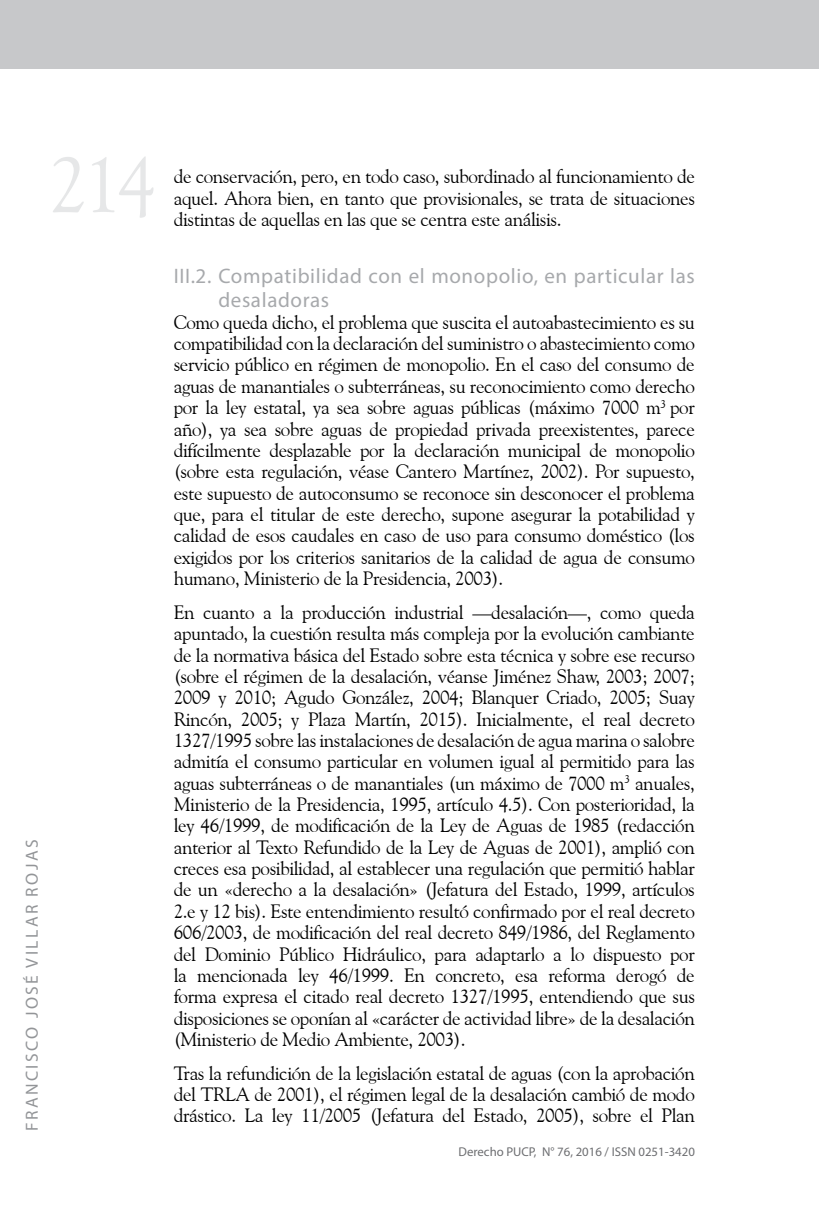
<style>
.page{position:relative;width:819px;height:1206px;background:#fff}
.page>*{position:absolute;margin:0;border:0;box-sizing:border-box;transform-origin:0 0}
.t1{font:78.75px "Goudy Old Style BT";color:#e6e7e8}
.t2{font:21px/24.5px "Myriad Pro";letter-spacing:.03em;color:#a7a9ac}
.t3{font:19.25px/21.3px "Goudy Old Style BT";letter-spacing:-.02em;color:#000;text-align:justify}
.t4{font:17.5px "Myriad Pro";letter-spacing:.14em;color:#939598}
.t5{font:12.78px "Myriad Pro";color:#6d6e71}
</style>
<div class="page">
<div style="left:0;top:0;width:819px;height:69px;background:#c7c8ca"></div>
<h1 class="t1" style="left:49px;top:136px;width:109px">214</h1>
<p class="t4" style="left:21px;top:1131px;width:293px;rotate:-90deg">FRANCISCO JOSÉ VILLAR ROJAS</p>
<p class="t3" style="left:174px;top:166px;width:522px">de conservación, pero, en todo caso, subordinado al funcionamiento de aquel. Ahora bien, en tanto que provisionales, se trata de situaciones distintas de aquellas en las que se centra este análisis.</p>
<p class="t2" style="left:218px;top:263px;width:478px;text-indent:-45px">III.2. Compatibilidad con el monopolio, en particular las desaladoras</p>
<p class="t3" style="left:174px;top:311px;width:522px">Como queda dicho, el problema que suscita el autoabastecimiento es su compatibilidad con la declaración del suministro o abastecimiento como servicio público en régimen de monopolio. En el caso del consumo de aguas de manantiales o subterráneas, su reconocimiento como derecho por la ley estatal, ya sea sobre aguas públicas (máximo 7000 m<sup>3</sup> por año), ya sea sobre aguas de propiedad privada preexistentes, parece difícilmente desplazable por la declaración municipal de monopolio (sobre esta regulación, véase Cantero Martínez, 2002). Por supuesto, este supuesto de autoconsumo se reconoce sin desconocer el problema que, para el titular de este derecho, supone asegurar la potabilidad y calidad de esos caudales en caso de uso para consumo doméstico (los exigidos por los criterios sanitarios de la calidad de agua de consumo humano, Ministerio de la Presidencia, 2003).</p>
<p class="t3" style="left:174px;top:601px;width:523px">En cuanto a la producción industrial —desalación—, como queda apuntado, la cuestión resulta más compleja por la evolución cambiante de la normativa básica del Estado sobre esta técnica y sobre ese recurso (sobre el régimen de la desalación, véanse Jiménez Shaw, 2003; 2007; 2009 y 2010; Agudo González, 2004; Blanquer Criado, 2005; Suay Rincón, 2005; y Plaza Martín, 2015). Inicialmente, el real decreto 1327/1995 sobre las instalaciones de desalación de agua marina o salobre admitía el consumo particular en volumen igual al permitido para las aguas subterráneas o de manantiales (un máximo de 7000 m<sup>3</sup> anuales, Ministerio de la Presidencia, 1995, artículo 4.5). Con posterioridad, la ley 46/1999, de modificación de la Ley de Aguas de 1985 (redacción anterior al Texto Refundido de la Ley de Aguas de 2001), amplió con creces esa posibilidad, al establecer una regulación que permitió hablar de un «derecho a la desalación» (Jefatura del Estado, 1999, artículos 2.e y 12 bis). Este entendimiento resultó confirmado por el real decreto 606/2003, de modificación del real decreto 849/1986, del Reglamento del Dominio Público Hidráulico, para adaptarlo a lo dispuesto por la mencionada ley 46/1999. En concreto, esa reforma derogó de forma expresa el citado real decreto 1327/1995, entendiendo que sus disposiciones se oponían al «carácter de actividad libre» de la desalación (Ministerio de Medio Ambiente, 2003).</p>
<p class="t3" style="left:174px;top:1062px;width:522px">Tras la refundición de la legislación estatal de aguas (con la aprobación del TRLA de 2001), el régimen legal de la desalación cambió de modo drástico. La ley 11/2005 (Jefatura del Estado, 2005), sobre el Plan</p>
<p class="t5" style="left:458px;top:1144px;width:238px">Derecho PUCP, N° 76, 2016 / ISSN 0251-3420</p>
</div>
